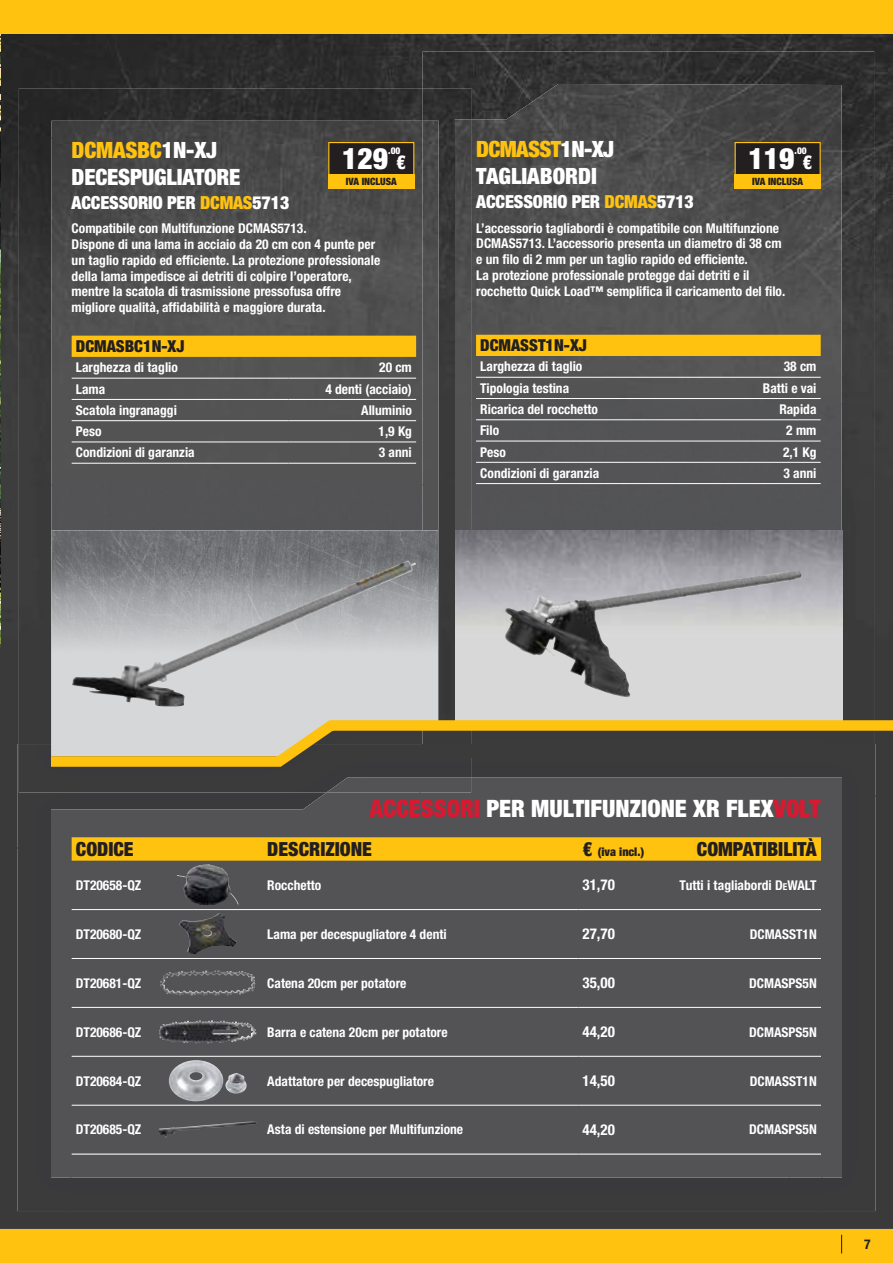
<style>
.page{position:relative;width:893px;height:1263px;background:#fff}
.page>*{position:absolute;margin:0;border:0;box-sizing:border-box;transform-origin:0 0}
.t1{font:900 condensed 29.55px "Helvetica Neue LTW1 G";color:#fff}
.t2{font:900 condensed 24px "Helvetica Neue LTW1 G";color:#fff}
.t3{font:900 condensed 22.5px/27px "Helvetica Neue LTW1 G";letter-spacing:-.01em;color:#fff}
.t4{font:900 condensed 22.5px/27px "Helvetica Neue LTW1 G";letter-spacing:-.03em;color:#fff}
.t5{font:900 condensed 19.5px "Helvetica Neue LTW1 G";color:#231f20}
.t6{font:900 condensed 19.05px "Helvetica Neue LTW1 G";color:#fff}
.t7{font:900 condensed 18px "Helvetica Neue LTW1 G";letter-spacing:-.01em;color:#fff}
.t8{font:900 condensed 16.5px "Helvetica Neue LTW1 G";color:#231f20}
.t9{font:700 condensed 15px "Helvetica Neue LTW1 G";color:#fff}
.t10{font:700 condensed 13.5px/15.8px "Helvetica Neue LTW1 G";color:#fff}
.t11{font:700 condensed 13.5px "Helvetica Neue LTW1 G";color:#231f20}
.t12{font:900 condensed 12px "Helvetica Neue LTW1 G";color:#231f20}
.t13{font:900 condensed 10.05px "Helvetica Neue LTW1 G";color:#231f20}
.t14{font:900 condensed 9.45px "Helvetica Neue LTW1 G";color:#fff}
.s1{color:#ffc20e}
.s2{color:#d91931}
.s3{font-size:19.5px}
.s4{font-size:9.45px}
</style>
<div class="page">
<img style="left:0;top:34px;width:893px;height:1195px">
<img style="left:17px;top:744px;width:34px;height:103px">
<img style="left:471px;top:776px;width:404px;height:19px">
<div style="left:822px;top:795px;width:53px;height:416px;background:#3b3a3b"></div>
<div style="left:17px;top:847px;width:53px;height:364px;background:#3c3b3c"></div>
<div style="left:70px;top:1177px;width:752px;height:34px;background:#3c3b3c"></div>
<div style="left:51px;top:777px;width:791px;height:400px;background:#535355"></div>
<img style="left:0;top:34px;width:1px;height:562px">
<svg style="left:72px;top:837px;width:749px;height:24px;background:#fabf0f"></svg>
<hr style="left:72px;top:1153px;width:506px;height:1px;background:#fff">
<hr style="left:578px;top:1153px;width:243px;height:1px;background:#fff">
<hr style="left:72px;top:909px;width:506px;height:1px;background:#fff">
<hr style="left:578px;top:909px;width:243px;height:1px;background:#fff">
<hr style="left:72px;top:958px;width:506px;height:1px;background:#fff">
<hr style="left:578px;top:958px;width:243px;height:1px;background:#fff">
<hr style="left:72px;top:1007px;width:506px;height:1px;background:#fff">
<hr style="left:578px;top:1007px;width:243px;height:1px;background:#fff">
<hr style="left:72px;top:1056px;width:506px;height:1px;background:#fff">
<hr style="left:578px;top:1056px;width:243px;height:1px;background:#fff">
<hr style="left:72px;top:1105px;width:506px;height:1px;background:#fff">
<hr style="left:578px;top:1105px;width:243px;height:1px;background:#fff">
<img style="left:177px;top:864px;width:62px;height:41px">
<img style="left:178px;top:913px;width:59px;height:41px">
<img style="left:160px;top:970px;width:57px;height:21px">
<img style="left:159px;top:1020px;width:52px;height:21px">
<img style="left:169px;top:1060px;width:78px;height:41px">
<img style="left:159px;top:1121px;width:98px;height:17px">
<img style="left:19px;top:88px;width:403px;height:50px">
<img style="left:19px;top:138px;width:32px;height:606px">
<div style="left:19px;top:744px;width:452px;height:48px;background:#3c3b3c"></div>
<img style="left:326px;top:777px;width:145px;height:15px">
<img style="left:51px;top:121px;width:371px;height:409px">
<img style="left:422px;top:51px;width:151px;height:37px">
<img style="left:573px;top:51px;width:301px;height:53px">
<img style="left:841px;top:104px;width:33px;height:611px">
<img style="left:422px;top:88px;width:49px;height:627px">
<img style="left:422px;top:121px;width:17px;height:594px">
<img style="left:471px;top:84px;width:370px;height:446px">
<img style="left:455px;top:119px;width:16px;height:411px">
<img style="left:51px;top:530px;width:387px;height:185px">
<img style="left:455px;top:530px;width:387px;height:185px">
<div style="left:476px;top:335px;width:345px;height:21px;background:#ffc20e"></div>
<hr style="left:476px;top:483px;width:345px;height:1px;background:#fff">
<hr style="left:476px;top:377px;width:345px;height:1px;background:#fff">
<hr style="left:476px;top:398px;width:345px;height:1px;background:#fff">
<hr style="left:476px;top:419px;width:345px;height:1px;background:#fff">
<hr style="left:476px;top:441px;width:345px;height:1px;background:#fff">
<hr style="left:476px;top:462px;width:345px;height:1px;background:#fff">
<img style="left:386px;top:560px;width:22px;height:10px">
<img style="left:775px;top:571px;width:23px;height:2px">
<div style="left:72px;top:336px;width:344px;height:21px;background:#ffc20e"></div>
<hr style="left:72px;top:463px;width:217px;height:1px;background:#fff">
<hr style="left:289px;top:463px;width:127px;height:1px;background:#fff">
<hr style="left:72px;top:378px;width:217px;height:1px;background:#fff">
<hr style="left:289px;top:378px;width:127px;height:1px;background:#fff">
<hr style="left:72px;top:399px;width:217px;height:1px;background:#fff">
<hr style="left:289px;top:399px;width:127px;height:1px;background:#fff">
<hr style="left:72px;top:420px;width:217px;height:1px;background:#fff">
<hr style="left:289px;top:420px;width:127px;height:1px;background:#fff">
<hr style="left:72px;top:442px;width:217px;height:1px;background:#fff">
<hr style="left:289px;top:442px;width:127px;height:1px;background:#fff">
<svg style="left:0;top:596px;width:11px;height:61px"></svg>
<svg style="left:40px;top:715px;width:853px;height:61px;background:#83785a"></svg>
<div style="left:0;top:0;width:893px;height:34px;background:#ffc20e"></div>
<div style="left:0;top:1229px;width:893px;height:34px;background:#ffc20e"></div>
<svg style="left:841px;top:1235px;width:1px;height:18px"></svg>
<svg style="left:328px;top:141px;width:87px;height:36px;background:#312a20"></svg>
<div style="left:328px;top:174px;width:86px;height:14px;background:#ffc20e"></div>
<svg style="left:734px;top:141px;width:88px;height:36px;background:#312a20"></svg>
<div style="left:734px;top:174px;width:87px;height:14px;background:#ffc20e"></div>
<h3 class="t4" style="left:476px;top:138px;width:139px"><span class="s1">DCMASST</span>1N-XJ<br>TAGLIABORDI</h3>
<h3 class="t7" style="left:476px;top:196px;width:219px">ACCESSORIO PER <span class="s1">DCMAS</span>5713</h3>
<p class="t10" style="left:476px;top:222px;width:311px">L’accessorio tagliabordi è compatibile con Multifunzione DCMAS5713. L’accessorio presenta un diametro di 38 cm e un filo di 2 mm per un taglio rapido ed efficiente.<br>La protezione professionale protegge dai detriti e il rocchetto Quick Load™ semplifica il caricamento del filo.</p>
<h3 class="t3" style="left:72px;top:139px;width:170px"><span class="s1">DCMASBC</span>1N-XJ<br>DECESPUGLIATORE</h3>
<h3 class="t7" style="left:72px;top:196px;width:219px">ACCESSORIO PER <span class="s1">DCMAS</span>5713</h3>
<p class="t10" style="left:72px;top:222px;width:310px">Compatibile con Multifunzione DCMAS5713.<br>Dispone di una lama in acciaio da 20 cm con 4 punte per un taglio rapido ed efficiente. La protezione professionale della lama impedisce ai detriti di colpire l’operatore, mentre la scatola di trasmissione pressofusa offre migliore qualità, affidabilità e maggiore durata.</p>
<h1 class="t1" style="left:342px;top:148px;width:48px">129</h1>
<p class="t14" style="left:388px;top:148px;width:14px">.00</p>
<p class="t13" style="left:346px;top:177px;width:53px">IVA INCLUSA</p>
<h3 class="t6" style="left:396px;top:156px;width:11px">€</h3>
<h1 class="t1" style="left:748px;top:148px;width:48px">119</h1>
<p class="t14" style="left:794px;top:148px;width:14px">.00</p>
<p class="t13" style="left:752px;top:177px;width:53px">IVA INCLUSA</p>
<h3 class="t6" style="left:802px;top:156px;width:11px">€</h3>
<p class="t8" style="left:76px;top:340px;width:110px">DCMASBC1N-XJ</p>
<p class="t10" style="left:76px;top:361px;width:104px">Larghezza di taglio</p>
<p class="t10" style="left:379px;top:361px;width:34px">20 cm</p>
<p class="t10" style="left:76px;top:382px;width:31px">Lama</p>
<p class="t10" style="left:325px;top:382px;width:88px">4 denti (acciaio)</p>
<p class="t10" style="left:76px;top:404px;width:103px">Scatola ingranaggi</p>
<p class="t10" style="left:361px;top:404px;width:52px">Alluminio</p>
<p class="t10" style="left:76px;top:425px;width:27px">Peso</p>
<p class="t10" style="left:379px;top:425px;width:35px">1,9 Kg</p>
<p class="t10" style="left:76px;top:446px;width:120px">Condizioni di garanzia</p>
<p class="t10" style="left:379px;top:446px;width:34px">3 anni</p>
<p class="t8" style="left:480px;top:339px;width:108px">DCMASST1N-XJ</p>
<p class="t10" style="left:480px;top:360px;width:104px">Larghezza di taglio</p>
<p class="t10" style="left:784px;top:360px;width:34px">38 cm</p>
<p class="t10" style="left:480px;top:382px;width:90px">Tipologia testina</p>
<p class="t10" style="left:763px;top:382px;width:55px">Batti e vai</p>
<p class="t10" style="left:480px;top:403px;width:119px">Ricarica del rocchetto</p>
<p class="t10" style="left:779px;top:403px;width:39px">Rapida</p>
<p class="t10" style="left:480px;top:424px;width:20px">Filo</p>
<p class="t10" style="left:786px;top:424px;width:32px">2 mm</p>
<p class="t10" style="left:480px;top:445px;width:27px">Peso</p>
<p class="t10" style="left:783px;top:445px;width:35px">2,1 Kg</p>
<p class="t10" style="left:480px;top:467px;width:120px">Condizioni di garanzia</p>
<p class="t10" style="left:783px;top:467px;width:34px">3 anni</p>
<h2 class="t2" style="left:370px;top:799px;width:452px"><span class="s2">ACCESSORI</span> PER MULTIFUNZIONE XR FLEX<span class="s2">VOLT</span></h2>
<h3 class="t5" style="left:76px;top:842px;width:59px">CODICE</h3>
<h3 class="t5" style="left:267px;top:842px;width:106px">DESCRIZIONE</h3>
<p class="t12" style="left:582px;top:847px;width:63px"><span class="s3">€</span> (iva incl.)</p>
<h3 class="t5" style="left:697px;top:842px;width:121px">COMPATIBILITÀ</h3>
<p class="t10" style="left:76px;top:879px;width:67px">DT20658-QZ</p>
<p class="t10" style="left:267px;top:879px;width:55px">Rocchetto</p>
<p class="t9" style="left:582px;top:879px;width:34px">31,70</p>
<p class="t10" style="left:679px;top:879px;width:139px">Tutti i tagliabordi D<span class="s4">E</span>WALT</p>
<p class="t10" style="left:76px;top:928px;width:67px">DT20680-QZ</p>
<p class="t10" style="left:267px;top:928px;width:181px">Lama per decespugliatore 4 denti</p>
<p class="t9" style="left:582px;top:929px;width:34px">27,70</p>
<p class="t10" style="left:750px;top:928px;width:69px">DCMASST1N</p>
<p class="t10" style="left:76px;top:977px;width:67px">DT20681-QZ</p>
<p class="t10" style="left:267px;top:977px;width:141px">Catena 20cm per potatore</p>
<p class="t9" style="left:582px;top:977px;width:34px">35,00</p>
<p class="t10" style="left:749px;top:977px;width:69px">DCMASPS5N</p>
<p class="t10" style="left:76px;top:1025px;width:67px">DT20686-QZ</p>
<p class="t10" style="left:267px;top:1025px;width:182px">Barra e catena 20cm per potatore</p>
<p class="t9" style="left:582px;top:1026px;width:34px">44,20</p>
<p class="t10" style="left:749px;top:1025px;width:69px">DCMASPS5N</p>
<p class="t10" style="left:76px;top:1074px;width:67px">DT20684-QZ</p>
<p class="t10" style="left:267px;top:1074px;width:168px">Adattatore per decespugliatore</p>
<p class="t9" style="left:582px;top:1075px;width:34px">14,50</p>
<p class="t10" style="left:750px;top:1074px;width:69px">DCMASST1N</p>
<p class="t10" style="left:76px;top:1123px;width:67px">DT20685-QZ</p>
<p class="t10" style="left:267px;top:1123px;width:197px">Asta di estensione per Multifunzione</p>
<p class="t9" style="left:582px;top:1124px;width:34px">44,20</p>
<p class="t10" style="left:749px;top:1123px;width:69px">DCMASPS5N</p>
<p class="t11" style="left:864px;top:1240px;width:8px">7</p>
</div>
